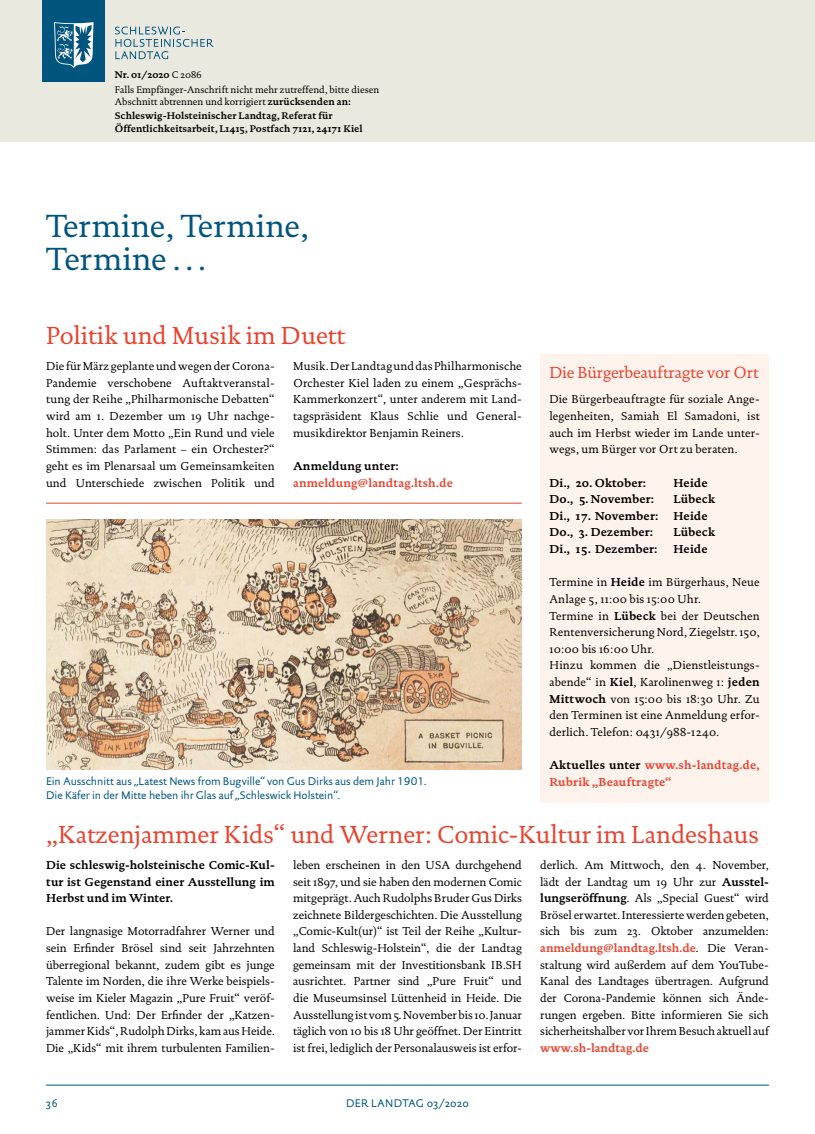
<style>
.page{position:relative;width:815px;height:1134px;background:#fff}
.page>*{position:absolute;margin:0;border:0;box-sizing:border-box;transform-origin:0 0}
.t1{font:32.5px/33.2px "DTL Documenta ST";color:#00557e}
.t2{font:25px "DTL Documenta ST";color:#e8432e}
.t3{font:16.25px "DTL Documenta ST";letter-spacing:-.01em;color:#e8432e}
.t4{font:11.62px/16.6px "DTL Documenta ST";letter-spacing:.005em;color:#000}
.t5{font:700 11.62px/16.6px "DTL Documenta ST";letter-spacing:.01em;color:#000;text-align:justify}
.t6{font:700 11.62px/16.6px "DTL Documenta ST";letter-spacing:.01em;color:#e8432e}
.t7{font:11.25px/13.8px "DTL Documenta Sans T";letter-spacing:-.005em;color:#00557e}
.t8{font:11.25px "DTL Documenta Sans ST";letter-spacing:.025em;color:#00557e}
.t9{font:700 9.75px/14.2px "DTL Documenta ST";letter-spacing:.005em;color:#000}
.t10{font:9.75px/14.2px "DTL Documenta ST";letter-spacing:.005em;color:#000}
.s1{font-weight:700}
.s2{font-weight:400}
.s3{color:#000}
.s4{font-weight:700;color:#e8432e}
</style>
<div class="page">
<hr style="left:46px;top:503px;width:476px;height:1px;background:#e8432e">
<div style="left:0;top:0;width:815px;height:142px;background:#eae9df"></div>
<svg style="left:115px;top:27px;width:98px;height:32px"></svg>
<div style="left:43px;top:0;width:62px;height:81px;background:#00557e"></div>
<svg style="left:54px;top:22px;width:40px;height:46px"></svg>
<img style="left:46px;top:520px;width:476px;height:249px">
<div style="left:540px;top:353px;width:229px;height:449px;background:#fef2ed"></div>
<hr style="left:46px;top:1085px;width:723px;height:1px;background:#00557e">
<p class="t10" style="left:115px;top:68px;width:266px"><span class="s1">Nr. 01/2020</span> C 2086<br>Falls Empfänger-Anschrift nicht mehr zutreffend, bitte diesen</p>
<p class="t9" style="left:115px;top:94px;width:237px"><span class="s2">Abschnitt abtrennen und korrigiert</span> zurücksenden an:<br>Schleswig-Holsteinischer Landtag, Referat für</p>
<p class="t9" style="left:115px;top:121px;width:249px">Öffentlichkeitsarbeit, L1415, Postfach 7121, 24171 Kiel</p>
<h1 class="t1" style="left:46px;top:209px;width:264px">Termine, Termine,<br>Termine …</h1>
<h2 class="t2" style="left:46px;top:321px;width:301px">Politik und Musik im Duett</h2>
<p class="t4" style="left:46px;top:358px;width:230px">Die für März geplante und wegen der Corona-Pandemie verschobene Auftaktveranstal&shy;tung der Reihe „Philharmonische Debatten“ wird am 1. Dezember um 19 Uhr nachge&shy;holt. Unter dem Motto „Ein Rund und viele Stimmen: das Parlament – ein Orchester?“ geht es im Plenarsaal um Gemeinsamkeiten und Unterschiede zwischen Politik und</p>
<p class="t4" style="left:293px;top:358px;width:230px">Musik. Der Landtag und das Philharmonische Orchester Kiel laden zu einem „Gesprächs-Kammerkonzert“, unter anderem mit Land&shy;tagspräsident Klaus Schlie und General&shy;musikdirektor Benjamin Reiners.</p>
<p class="t5" style="left:293px;top:457px;width:107px">Anmeldung unter:</p>
<p class="t6" style="left:293px;top:474px;width:161px">anmeldung@landtag.ltsh.de</p>
<p class="t7" style="left:46px;top:774px;width:382px">Ein Ausschnitt aus „Latest News from Bugville“ von Gus Dirks aus dem Jahr 1901.<br>Die Käfer in der Mitte heben ihr Glas auf „Schleswick Holstein“.</p>
<h3 class="t3" style="left:549px;top:363px;width:211px">Die Bürgerbeauftragte vor Ort</h3>
<p class="t4" style="left:549px;top:391px;width:212px;text-align:justify">Die Bürgerbeauftragte für soziale Ange&shy;legenheiten, Samiah El Samadoni, ist auch im Herbst wieder im Lande unter&shy;wegs, um Bürger vor Ort zu beraten.</p>
<p class="t5" style="left:549px;top:474px;width:98px">Di., 20. Oktober:</p>
<p class="t5" style="left:673px;top:474px;width:36px">Heide</p>
<p class="t5" style="left:549px;top:491px;width:106px">Do., 5. November:</p>
<p class="t5" style="left:673px;top:491px;width:43px">Lübeck</p>
<p class="t5" style="left:549px;top:507px;width:110px">Di., 17. November:</p>
<p class="t5" style="left:673px;top:507px;width:36px">Heide</p>
<p class="t5" style="left:549px;top:524px;width:105px">Do., 3. Dezember:</p>
<p class="t5" style="left:673px;top:524px;width:43px">Lübeck</p>
<p class="t5" style="left:549px;top:541px;width:109px">Di., 15. Dezember:</p>
<p class="t5" style="left:673px;top:541px;width:36px">Heide</p>
<p class="t4" style="left:549px;top:574px;width:212px">Termine in <span class="s1">Heide</span> im Bürgerhaus, Neue Anlage 5, 11:00 bis 15:00 Uhr.<br>Termine in <span class="s1">Lübeck</span> bei der Deutschen Rentenversicherung Nord, Ziegelstr. 150, 10:00 bis 16:00 Uhr.<br>Hinzu kommen die „Dienstleistungs&shy;abende“ in <span class="s1">Kiel</span>, Karolinenweg 1: <span class="s1">jeden Mittwoch</span> von 15:00 bis 18:30 Uhr. Zu den Terminen ist eine Anmeldung erfor&shy;derlich. Telefon: 0431/988-1240.</p>
<p class="t6" style="left:549px;top:757px;width:212px"><span class="s3">Aktuelles unter</span> www.sh-landtag.de,<br>Rubrik „Beauftragte“</p>
<h2 class="t2" style="left:46px;top:820px;width:714px">„Katzenjammer Kids“ und Werner: Comic-Kultur im Landeshaus</h2>
<p class="t5" style="left:46px;top:856px;width:230px">Die schleswig-holsteinische Comic-Kul&shy;tur ist Gegenstand einer Ausstellung im Herbst und im Winter.</p>
<p class="t4" style="left:46px;top:923px;width:230px;text-align:justify">Der langnasige Motorradfahrer Werner und sein Erfinder Brösel sind seit Jahrzehnten überregional bekannt, zudem gibt es junge Talente im Norden, die ihre Werke beispiels&shy;weise im Kieler Magazin „Pure Fruit“ veröf&shy;fentlichen. Und: Der Erfinder der „Katzen&shy;jammer Kids“, Rudolph Dirks, kam aus Heide.<br>Die „Kids“ mit ihrem turbulenten Familien-</p>
<p class="t4" style="left:293px;top:857px;width:230px;text-align:justify">leben erscheinen in den USA durchgehend seit 1897, und sie haben den modernen Comic mitgeprägt. Auch Rudolphs Bruder Gus Dirks zeichnete Bildergeschichten. Die Ausstellung „Comic-Kult(ur)“ ist Teil der Reihe „Kultur&shy;land Schleswig-Holstein“, die der Landtag gemeinsam mit der Investitionsbank IB.SH ausrichtet. Partner sind „Pure Fruit“ und die Museumsinsel Lüttenheid in Heide. Die Ausstellung ist vom 5. November bis 10. Januar täglich von 10 bis 18 Uhr geöffnet. Der Eintritt ist frei, lediglich der Personalausweis ist erfor-</p>
<p class="t4" style="left:540px;top:857px;width:230px">derlich. Am Mittwoch, den 4. November, lädt der Landtag um 19 Uhr zur <span class="s1">Ausstel&shy;lungseröffnung</span>. Als „Special Guest“ wird Brösel erwartet. Interessierte werden gebeten, sich bis zum 23. Oktober anzumelden: <span class="s4">anmeldung@landtag.ltsh.de</span>. Die Veran&shy;staltung wird außerdem auf dem YouTube-Kanal des Landtages übertragen. Aufgrund der Corona-Pandemie können sich Ände&shy;rungen ergeben. Bitte informieren Sie sich sicherheitshalber vor Ihrem Besuch aktuell auf</p>
<p class="t6" style="left:540px;top:1039px;width:110px">www.sh-landtag.de</p>
<p class="t8" style="left:46px;top:1097px;width:13px">36</p>
<p class="t8" style="left:346px;top:1097px;width:124px">DER LANDTAG 03/2020</p>
</div>
